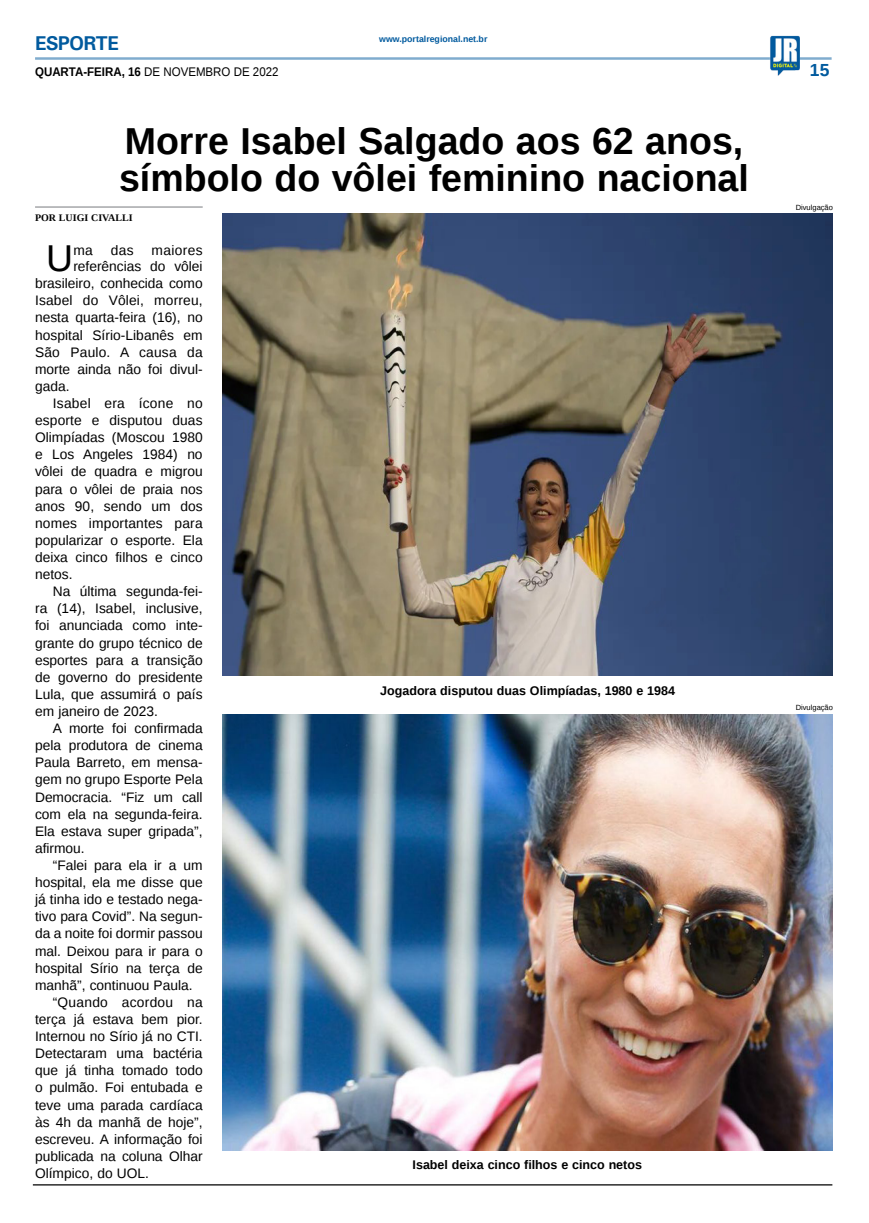
<style>
.page{position:relative;width:869px;height:1223px;background:#fff}
.page>*{position:absolute;margin:0;border:0;box-sizing:border-box;transform-origin:0 0}
.TÍTULO{font:700 37.5px "Liberation Sans";color:#000}
.MATÉRIA{font:37.38px "Liberation Sans";color:#000}
.TITULO_PG{font:700 20px "Univers";letter-spacing:-.04em;color:#005a9e}
.TÍTULO-2{font:700 17.5px "Liberation Sans";color:#005a9e}
.MATÉRIA-2{font:13.75px/17.1px "Liberation Sans";color:#000;text-align:justify}
.MATÉRIA-3{font:13.75px "Liberation Sans";letter-spacing:.025em;color:#000}
.LEGENDA{font:700 12.5px "Liberation Sans";color:#000}
.DATA_PG{font:12.5px "Liberation Sans";color:#000;scale:.92 1}
.CRÉDITO_NOME{font:700 10px "Liberation Serif";color:#000}
.DATA_PG-2{font:700 8.75px "Liberation Sans";color:#005a9e}
.CRÉDITO_FOTO{font:7.5px "Liberation Sans";color:#000}
.s1{font-weight:700}
</style>
<div class="page">
<hr style="left:35px;top:57px;width:796px;height:3px;background:#005a9e">
<img style="left:769px;top:36px;width:30px;height:40px">
<hr style="left:33px;top:1184px;width:799px;height:1px;background:#000">
<img style="left:222px;top:714px;width:610px;height:436px">
<img style="left:222px;top:214px;width:610px;height:461px">
<hr style="left:35px;top:206px;width:167px;height:2px;background:#939598">
<p class="TITULO_PG" style="left:35px;top:31px;width:85px">ESPORTE</p>
<p class="DATA_PG" style="left:35px;top:65px;width:266px"><span class="s1">QUARTA-FEIRA, 16</span> DE NOVEMBRO DE 2022</p>
<p class="DATA_PG-2" style="left:379px;top:33px;width:110px">www.portalregional.net.br</p>
<p class="TÍTULO" style="left:125px;top:115px;width:619px">Morre Isabel Salgado aos 62 anos,</p>
<p class="TÍTULO" style="left:119px;top:152px;width:631px">símbolo do vôlei feminino nacional</p>
<p class="CRÉDITO_NOME" style="left:35px;top:210px;width:99px">POR LUIGI CIVALLI</p>
<p class="MATÉRIA" style="left:46px;top:237px;width:28px">U</p>
<p class="MATÉRIA-2" style="left:73px;top:242px;width:21px">ma</p>
<p class="MATÉRIA-2" style="left:111px;top:242px;width:24px">das</p>
<p class="MATÉRIA-3" style="left:151px;top:242px;width:53px">maiores</p>
<p class="MATÉRIA-2" style="left:73px;top:258px;width:131px">referências do vôlei</p>
<p class="MATÉRIA-2" style="left:35px;top:275px;width:169px">brasileiro, conhecida como</p>
<p class="MATÉRIA-2" style="left:35px;top:292px;width:169px">Isabel do Vôlei, morreu,</p>
<p class="MATÉRIA-2" style="left:35px;top:310px;width:169px">nesta quarta-feira (16), no</p>
<p class="MATÉRIA-2" style="left:35px;top:327px;width:169px">hospital Sírio-Libanês em</p>
<p class="MATÉRIA-2" style="left:35px;top:344px;width:169px">São Paulo. A causa da</p>
<p class="MATÉRIA-2" style="left:35px;top:361px;width:169px">morte ainda não foi divul-</p>
<p class="MATÉRIA-2" style="left:35px;top:378px;width:36px">gada.</p>
<p class="MATÉRIA-2" style="left:35px;top:395px;width:169px;text-indent:18px">Isabel era ícone no esporte e disputou duas Olimpíadas (Moscou 1980 e Los Angeles 1984) no vôlei de quadra e migrou para o vôlei de praia nos anos 90, sendo um dos nomes importantes para popularizar o esporte. Ela deixa cinco filhos e cinco netos.</p>
<p class="MATÉRIA-2" style="left:35px;top:583px;width:169px;text-indent:18px">Na última segunda-fei&shy;ra (14), Isabel, inclusive, foi anunciada como inte&shy;grante do grupo técnico de esportes para a transição de governo do presidente Lula, que assumirá o país em janeiro de 2023.</p>
<p class="MATÉRIA-2" style="left:35px;top:720px;width:169px;text-indent:18px">A morte foi confirmada pela produtora de cinema Paula Barreto, em mensa&shy;gem no grupo Esporte Pela Democracia. “Fiz um call com ela na segunda-feira.<br>Ela estava super gripada”, afirmou.</p>
<p class="MATÉRIA-2" style="left:35px;top:857px;width:169px;text-indent:18px">“Falei para ela ir a um hospital, ela me disse que já tinha ido e testado nega&shy;tivo para Covid”. Na segun&shy;da a noite foi dormir passou mal. Deixou para ir para o hospital Sírio na terça de manhã”, continuou Paula.</p>
<p class="MATÉRIA-2" style="left:35px;top:994px;width:169px;text-indent:18px">“Quando acordou na terça já estava bem pior.<br>Internou no Sírio já no CTI.<br>Detectaram uma bactéria que já tinha tomado todo o pulmão. Foi entubada e teve uma parada cardíaca às 4h da manhã de hoje”, escreveu. A informação foi publicada na coluna Olhar Olímpico, do UOL.</p>
<p class="LEGENDA" style="left:380px;top:681px;width:296px">Jogadora disputou duas Olimpíadas, 1980 e 1984</p>
<p class="LEGENDA" style="left:412px;top:1155px;width:231px">Isabel deixa cinco filhos e cinco netos</p>
<p class="TÍTULO-2" style="left:809px;top:58px;width:21px">15</p>
<p class="CRÉDITO_FOTO" style="left:795px;top:203px;width:39px">Divulgação</p>
<p class="CRÉDITO_FOTO" style="left:795px;top:703px;width:39px">Divulgação</p>
</div>
